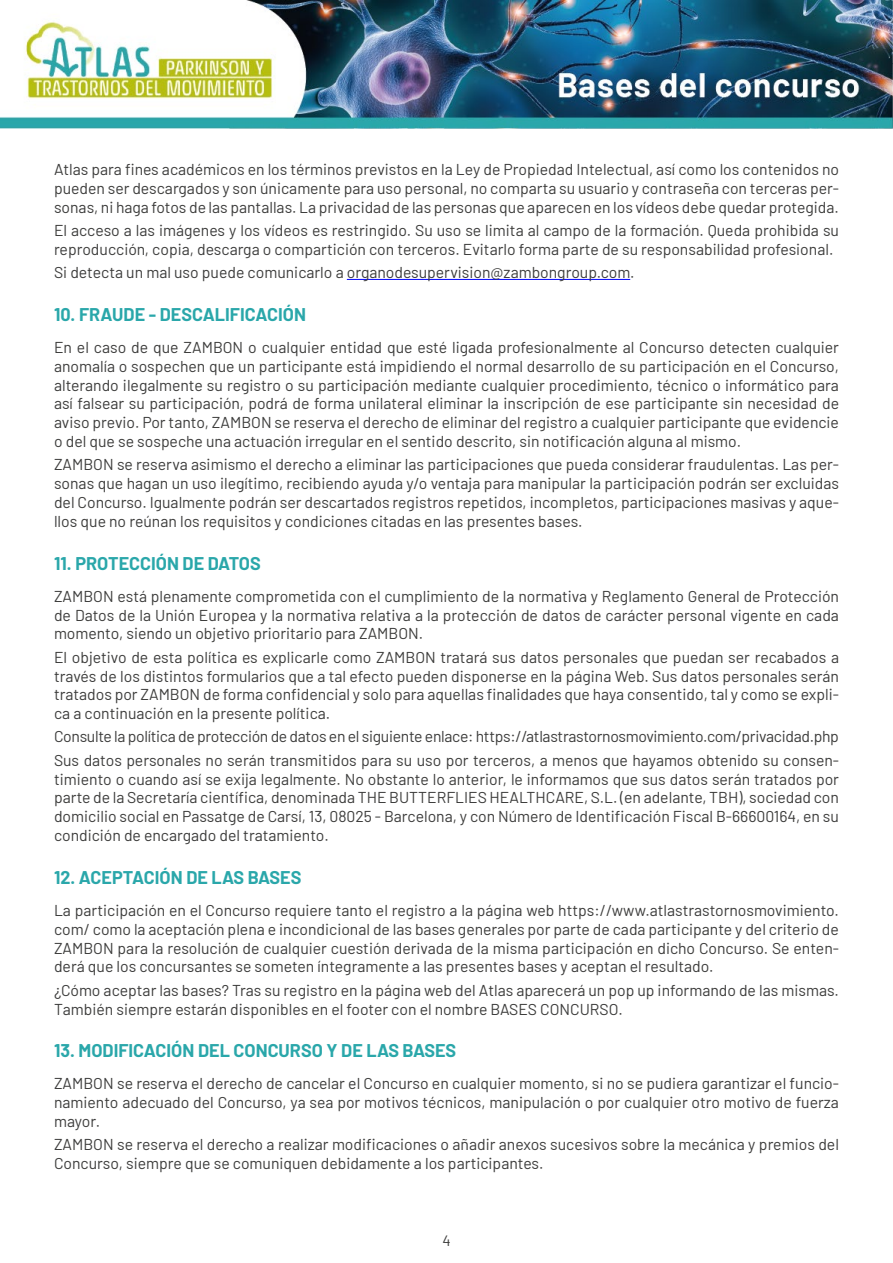
<style>
.page{position:relative;width:893px;height:1263px;background:#fff}
.page>*{position:absolute;margin:0;border:0;box-sizing:border-box;transform-origin:0 0}
.t1{font:700 18px "Barlow";color:#2aa7aa}
.t2{font:15.75px/18.9px "Barlow";color:#3c3c3b;text-align:justify}
.t3{font:15.75px/23.1px "Barlow";letter-spacing:-.02em;color:#3c3c3b}
.t4{font:15px "Barlow";color:#3c3c3b}
</style>
<div class="page">
<img style="left:0;top:0;width:893px;height:128px">
<hr style="left:347px;top:279px;width:283px;height:1px;background:#00f">
<p class="t2" style="left:54px;top:159px;width:786px">Atlas para fines académicos en los términos previstos en la Ley de Propiedad Intelectual, así como los contenidos no pueden ser descargados y son únicamente para uso personal, no comparta su usuario y contraseña con terceras per&shy;sonas, ni haga fotos de las pantallas. La privacidad de las personas que aparecen en los vídeos debe quedar protegida.</p>
<p class="t2" style="left:54px;top:220px;width:786px">El acceso a las imágenes y los vídeos es restringido. Su uso se limita al campo de la formación. Queda prohibida su reproducción, copia, descarga o compartición con terceros. Evitarlo forma parte de su responsabilidad profesional.</p>
<p class="t2" style="left:54px;top:262px;width:582px">Si detecta un mal uso puede comunicarlo a organodesupervision@zambongroup.com.</p>
<p class="t1" style="left:54px;top:301px;width:253px">10. FRAUDE - DESCALIFICACIÓN</p>
<p class="t2" style="left:54px;top:336px;width:786px">En el caso de que ZAMBON o cualquier entidad que esté ligada profesionalmente al Concurso detecten cualquier anomalía o sospechen que un participante está impidiendo el normal desarrollo de su participación en el Concurso, alterando ilegalmente su registro o su participación mediante cualquier procedimiento, técnico o informático para así falsear su participación, podrá de forma unilateral eliminar la inscripción de ese participante sin necesidad de aviso previo. Por tanto, ZAMBON se reserva el derecho de eliminar del registro a cualquier participante que evidencie o del que se sospeche una actuación irregular en el sentido descrito, sin notificación alguna al mismo.</p>
<p class="t2" style="left:54px;top:454px;width:786px">ZAMBON se reserva asimismo el derecho a eliminar las participaciones que pueda considerar fraudulentas. Las per&shy;sonas que hagan un uso ilegítimo, recibiendo ayuda y/o ventaja para manipular la participación podrán ser excluidas del Concurso. Igualmente podrán ser descartados registros repetidos, incompletos, participaciones masivas y aque&shy;llos que no reúnan los requisitos y condiciones citadas en las presentes bases.</p>
<p class="t1" style="left:54px;top:550px;width:208px">11. PROTECCIÓN DE DATOS</p>
<p class="t2" style="left:54px;top:585px;width:786px">ZAMBON está plenamente comprometida con el cumplimiento de la normativa y Reglamento General de Protección de Datos de la Unión Europea y la normativa relativa a la protección de datos de carácter personal vigente en cada momento, siendo un objetivo prioritario para ZAMBON.</p>
<p class="t2" style="left:54px;top:646px;width:787px">El objetivo de esta política es explicarle como ZAMBON tratará sus datos personales que puedan ser recabados a través de los distintos formularios que a tal efecto pueden disponerse en la página Web. Sus datos personales serán tratados por ZAMBON de forma confidencial y solo para aquellas finalidades que haya consentido, tal y como se expli&shy;ca a continuación en la presente política.</p>
<p class="t3" style="left:54px;top:724px;width:786px">Consulte la política de protección de datos en el siguiente enlace: https://atlastrastornosmovimiento.com/privacidad.php<br>Sus datos personales no serán transmitidos para su uso por terceros, a menos que hayamos obtenido su consen-</p>
<p class="t2" style="left:54px;top:768px;width:786px">timiento o cuando así se exija legalmente. No obstante lo anterior, le informamos que sus datos serán tratados por parte de la Secretaría científica, denominada THE BUTTERFLIES HEALTHCARE, S.L. (en adelante, TBH), sociedad con domicilio social en Passatge de Carsí, 13, 08025 - Barcelona, y con Número de Identificación Fiscal B-66600164, en su condición de encargado del tratamiento.</p>
<p class="t1" style="left:54px;top:864px;width:249px">12. ACEPTACIÓN DE LAS BASES</p>
<p class="t2" style="left:54px;top:899px;width:786px">La participación en el Concurso requiere tanto el registro a la página web https://www.atlastrastornosmovimiento. com/ como la aceptación plena e incondicional de las bases generales por parte de cada participante y del criterio de ZAMBON para la resolución de cualquier cuestión derivada de la misma participación en dicho Concurso. Se enten&shy;derá que los concursantes se someten íntegramente a las presentes bases y aceptan el resultado.</p>
<p class="t2" style="left:54px;top:979px;width:786px">¿Cómo aceptar las bases? Tras su registro en la página web del Atlas aparecerá un pop up informando de las mismas.<br>También siempre estarán disponibles en el footer con el nombre BASES CONCURSO.</p>
<p class="t1" style="left:54px;top:1037px;width:404px">13. MODIFICACIÓN DEL CONCURSO Y DE LAS BASES</p>
<p class="t2" style="left:54px;top:1073px;width:786px">ZAMBON se reserva el derecho de cancelar el Concurso en cualquier momento, si no se pudiera garantizar el funcio&shy;namiento adecuado del Concurso, ya sea por motivos técnicos, manipulación o por cualquier otro motivo de fuerza mayor.</p>
<p class="t2" style="left:54px;top:1134px;width:786px">ZAMBON se reserva el derecho a realizar modificaciones o añadir anexos sucesivos sobre la mecánica y premios del<br>Concurso, siempre que se comuniquen debidamente a los participantes.</p>
<p class="t4" style="left:442px;top:1230px;width:10px">4</p>
</div>
